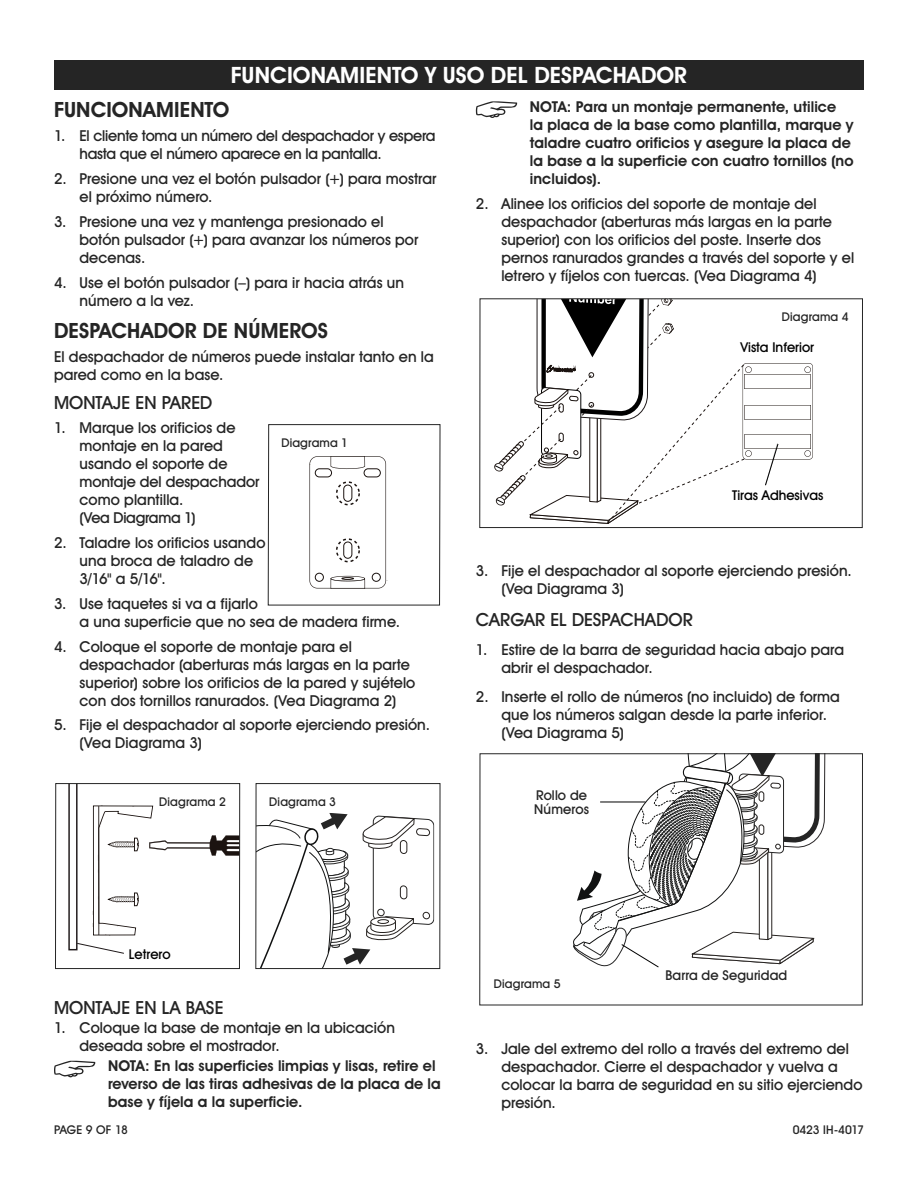
<style>
.page{position:relative;width:918px;height:1188px;background:#fff}
.page>*{position:absolute;margin:0;border:0;box-sizing:border-box;transform-origin:0 0}
.t1{font:700 22.5px "Uline Two Knine";letter-spacing:.005em;color:#fff}
.t2{font:700 21px "Uline Two Knine";letter-spacing:.005em;color:#252525}
.t3{font:18px "Uline Two Knine";color:#252525}
.t4{font:15px/18px "Uline Two Knine";letter-spacing:.005em;color:#252525}
.t5{font:700 15px/18px "Uline Two Knine";letter-spacing:.005em;color:#252525}
.t6{font:15px/18px "Uline Two Knine";letter-spacing:-.015em;color:#252525}
.t7{font:13.5px "Uline Two Knine";color:#000}
.t8{font:13.5px/13.5px "Uline Two Knine";letter-spacing:.01em;color:#252525}
.t9{font:12px "Uline Two Knine";letter-spacing:.015em;color:#252525}
.t10{font:12px "Uline Two Knine";letter-spacing:-.01em;color:#252525}
</style>
<div class="page">
<div style="left:54px;top:60px;width:810px;height:30px;background:#252525"></div>
<svg style="left:54px;top:1061px;width:41px;height:16px"></svg>
<svg style="left:476px;top:101px;width:41px;height:17px"></svg>
<svg style="left:267px;top:424px;width:174px;height:182px"></svg>
<svg style="left:494px;top:300px;width:319px;height:224px"></svg>
<div style="left:479px;top:298px;width:384px;height:230px;border:1px solid #252525"></div>
<svg style="left:68px;top:785px;width:170px;height:169px"></svg>
<div style="left:55px;top:783px;width:185px;height:186px;border:1px solid #252525"></div>
<svg style="left:257px;top:813px;width:177px;height:154px"></svg>
<div style="left:255px;top:783px;width:185px;height:186px;border:1px solid #252525"></div>
<div style="left:479px;top:753px;width:384px;height:252px;border:1px solid #252525"></div>
<svg style="left:572px;top:754px;width:254px;height:214px"></svg>
<hr style="left:600px;top:802px;width:45px;height:1px;background:#000">
<h1 class="t1" style="left:231px;top:62px;width:458px">FUNCIONAMIENTO Y USO DEL DESPACHADOR</h1>
<h2 class="t2" style="left:54px;top:97px;width:177px">FUNCIONAMIENTO</h2>
<p class="t6" style="left:80px;top:127px;width:358px;text-indent:-26px">1. El cliente toma un número del despachador y espera hasta que el número aparece en la pantalla.</p>
<p class="t4" style="left:80px;top:170px;width:359px;text-indent:-26px">2. Presione una vez el botón pulsador (+) para mostrar el próximo número.</p>
<p class="t4" style="left:80px;top:212px;width:340px;text-indent:-26px">3. Presione una vez y mantenga presionado el botón pulsador (+) para avanzar los números por decenas.</p>
<p class="t4" style="left:80px;top:273px;width:326px;text-indent:-26px">4. Use el botón pulsador (–) para ir hacia atrás un número a la vez.</p>
<h2 class="t2" style="left:54px;top:317px;width:275px">DESPACHADOR DE NÚMEROS</h2>
<p class="t4" style="left:54px;top:348px;width:381px">El despachador de números puede instalar tanto en la pared como en la base.</p>
<p class="t3" style="left:54px;top:391px;width:160px">MONTAJE EN PARED</p>
<p class="t4" style="left:80px;top:419px;width:182px;text-indent:-26px">1. Marque los orificios de montaje en la pared usando el soporte de montaje del despachador como plantilla.<br>(Vea Diagrama 1)</p>
<p class="t4" style="left:80px;top:534px;width:188px;text-indent:-26px">2. Taladre los orificios usando una broca de taladro de<br>3/16" a 5/16".</p>
<p class="t4" style="left:80px;top:594px;width:322px;text-indent:-26px">3. Use taquetes si va a fijarlo<br>a una superficie que no sea de madera firme.</p>
<p class="t4" style="left:80px;top:637px;width:337px;text-indent:-26px">4. Coloque el soporte de montaje para el despachador (aberturas más largas en la parte superior) sobre los orificios de la pared y sujételo con dos tornillos ranurados. (Vea Diagrama 2)</p>
<p class="t4" style="left:80px;top:716px;width:352px;text-indent:-26px">5. Fije el despachador al soporte ejerciendo presión. (Vea Diagrama 3)</p>
<p class="t9" style="left:281px;top:435px;width:68px">Diagrama 1</p>
<p class="t9" style="left:159px;top:794px;width:68px">Diagrama 2</p>
<p class="t9" style="left:269px;top:794px;width:68px">Diagrama 3</p>
<p class="t5" style="left:530px;top:98px;width:325px">NOTA: Para un montaje permanente, utilice<br>la placa de la base como plantilla, marque y taladre cuatro orificios y asegure la placa de la base a la superficie con cuatro tornillos (no incluidos).</p>
<p class="t4" style="left:501px;top:194px;width:354px;text-indent:-26px">2. Alinee los orificios del soporte de montaje del despachador (aberturas más largas en la parte superior) con los orificios del poste. Inserte dos pernos ranurados grandes a través del soporte y el letrero y fíjelos con tuercas. (Vea Diagrama 4)</p>
<p class="t9" style="left:782px;top:310px;width:68px">Diagrama 4</p>
<p class="t7" style="left:741px;top:339px;width:75px">Vista Inferior</p>
<p class="t7" style="left:732px;top:487px;width:93px">Tiras Adhesivas</p>
<p class="t4" style="left:501px;top:561px;width:352px;text-indent:-26px">3. Fije el despachador al soporte ejerciendo presión. (Vea Diagrama 3)</p>
<p class="t3" style="left:476px;top:608px;width:219px">CARGAR EL DESPACHADOR</p>
<p class="t4" style="left:501px;top:640px;width:344px;text-indent:-26px">1. Estire de la barra de seguridad hacia abajo para abrir el despachador.</p>
<p class="t4" style="left:501px;top:687px;width:340px;text-indent:-26px">2. Inserte el rollo de números (no incluido) de forma que los números salgan desde la parte inferior. (Vea Diagrama 5)</p>
<p class="t8" style="left:534px;top:789px;width:56px">Rollo de<br>Números</p>
<p class="t7" style="left:129px;top:946px;width:43px">Letrero</p>
<p class="t3" style="left:54px;top:997px;width:171px">MONTAJE EN LA BASE</p>
<p class="t4" style="left:80px;top:1019px;width:317px;text-indent:-26px">1. Coloque la base de montaje en la ubicación deseada sobre el mostrador.</p>
<p class="t5" style="left:108px;top:1057px;width:334px">NOTA: En las superficies limpias y lisas, retire el reverso de las tiras adhesivas de la placa de la base y fíjela a la superficie.</p>
<p class="t9" style="left:494px;top:977px;width:68px">Diagrama 5</p>
<p class="t8" style="left:665px;top:969px;width:123px">Barra de Seguridad</p>
<p class="t4" style="left:501px;top:1040px;width:363px;text-indent:-26px">3. Jale del extremo del rollo a través del extremo del despachador. Cierre el despachador y vuelva a colocar la barra de seguridad en su sitio ejerciendo presión.</p>
<p class="t9" style="left:54px;top:1122px;width:75px">PAGE 9 OF 18</p>
<p class="t10" style="left:793px;top:1122px;width:73px">0423 IH-4017</p>
</div>
